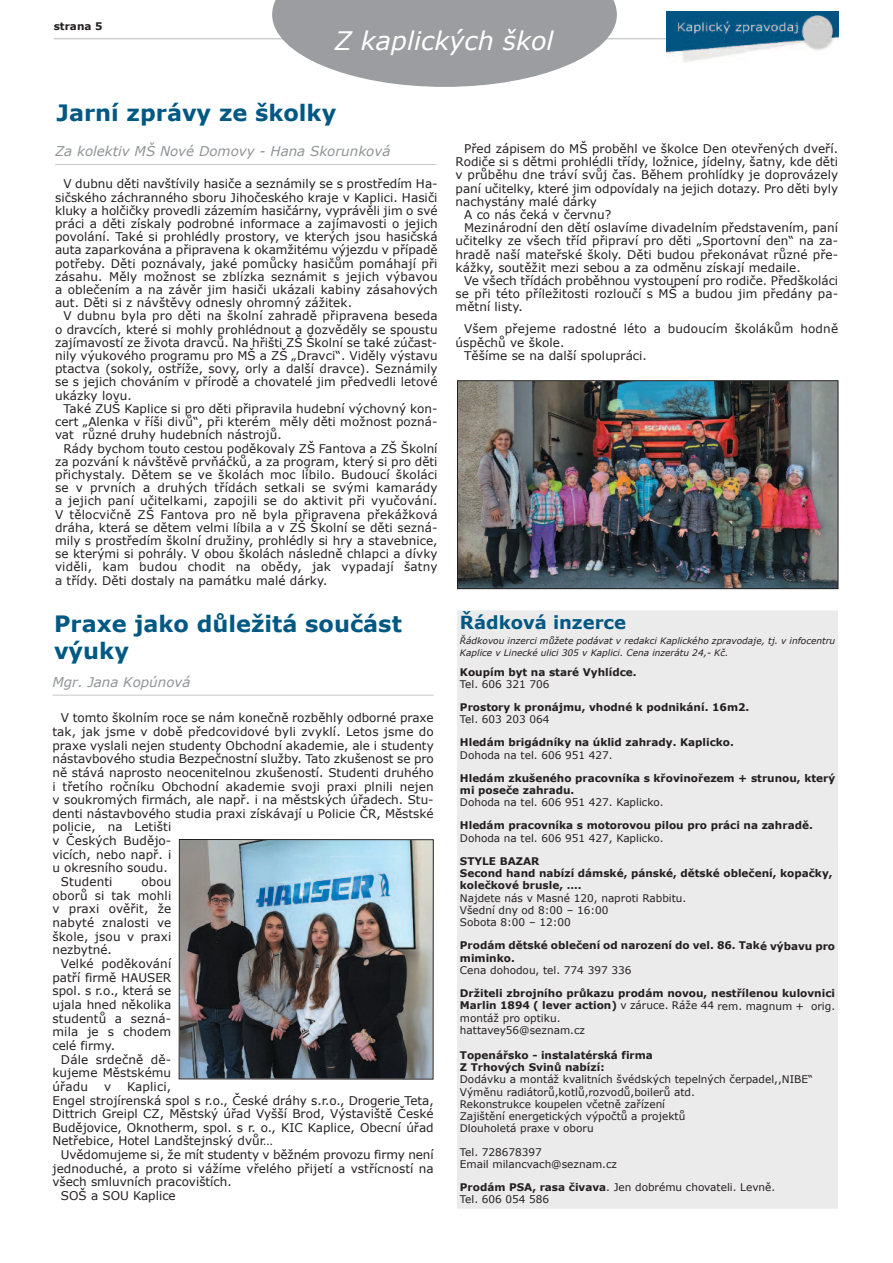
<style>
.page{position:relative;width:893px;height:1263px;background:#fff}
.page>*{position:absolute;margin:0;border:0;box-sizing:border-box;transform-origin:0 0}
.t1{font:italic 25.5px "Verdana";color:#fff}
.t2{font:700 22.5px/27px "Verdana";color:#005883}
.t3{font:700 18px "Verdana";color:#005883}
.t4{font:italic 13.5px "Verdana";color:#919396}
.t5{font:12px/13.2px "Verdana";letter-spacing:.005em;color:#231f20;text-align:justify}
.t6{font:700 10.5px/12.3px "Verdana";color:#231f20}
.t7{font:10.5px/12.3px "Verdana";color:#231f20}
.t8{font:italic 9px/12px "Verdana";color:#231f20}
.s1{font-weight:400}
.s2{font-weight:700}
</style>
<div class="page">
<hr style="left:54px;top:38px;width:784px;height:1px;background:#cbcccd">
<img style="left:666px;top:11px;width:173px;height:51px">
<hr style="left:55px;top:164px;width:381px;height:1px;background:#c5c6c7">
<hr style="left:52px;top:695px;width:382px;height:1px;background:#dadadb">
<svg style="left:272px;top:0;width:345px;height:87px"></svg>
<img style="left:459px;top:382px;width:377px;height:205px">
<div style="left:457px;top:380px;width:381px;height:209px;border:1px solid #231f20"></div>
<img style="left:181px;top:841px;width:251px;height:236px">
<div style="left:179px;top:839px;width:255px;height:240px;border:1px solid #231f20"></div>
<div style="left:457px;top:610px;width:381px;height:599px;background:#ecebeb"></div>
<p class="t6" style="left:54px;top:19px;width:50px">strana 5</p>
<h1 class="t1" style="left:334px;top:24px;width:221px">Z kaplických škol</h1>
<h2 class="t2" style="left:57px;top:98px;width:281px">Jarní zprávy ze školky</h2>
<p class="t4" style="left:55px;top:143px;width:337px">Za kolektiv MŠ Nové Domovy - Hana Skorunková</p>
<p class="t5" style="left:55px;top:177px;width:384px;text-indent:9px">V dubnu děti navštívily hasiče a seznámily se s prostředím Ha&shy;sičského záchranného sboru Jihočeského kraje v Kaplici. Hasiči kluky a holčičky provedli zázemím hasičárny, vyprávěli jim o své práci a děti získaly podrobné informace a zajímavosti o jejich povolání. Také si prohlédly prostory, ve kterých jsou hasičská auta zaparkována a připravena k okamžitému výjezdu v případě potřeby. Děti poznávaly, jaké pomůcky hasičům pomáhají při zásahu. Měly možnost se zblízka seznámit s jejich výbavou a oblečením a na závěr jim hasiči ukázali kabiny zásahových aut. Děti si z návštěvy odnesly ohromný zážitek.</p>
<p class="t5" style="left:55px;top:309px;width:384px;text-indent:9px">V dubnu byla pro děti na školní zahradě připravena beseda o dravcích, které si mohly prohlédnout a dozvěděly se spoustu zajímavostí ze života dravců. Na hřišti ZŠ Školní se také zúčast&shy;nily výukového programu pro MŠ a ZŠ „Dravci“. Viděly výstavu ptactva (sokoly, ostříže, sovy, orly a další dravce). Seznámily se s jejich chováním v přírodě a chovatelé jim předvedli letové ukázky lovu.</p>
<p class="t5" style="left:55px;top:401px;width:384px;text-indent:9px">Také ZUŠ Kaplice si pro děti připravila hudební výchovný kon&shy;cert „Alenka v říši divů“, při kterém měly děti možnost pozná&shy;vat různé druhy hudebních nástrojů.</p>
<p class="t5" style="left:55px;top:441px;width:384px;text-indent:9px">Rády bychom touto cestou poděkovaly ZŠ Fantova a ZŠ Školní za pozvání k návštěvě prvňáčků, a za program, který si pro děti přichystaly. Dětem se ve školách moc líbilo. Budoucí školáci se v prvních a druhých třídách setkali se svými kamarády a jejich paní učitelkami, zapojili se do aktivit při vyučování.<br>V tělocvičně ZŠ Fantova pro ně byla připravena překážková dráha, která se dětem velmi líbila a v ZŠ Školní se děti sezná&shy;mily s prostředím školní družiny, prohlédly si hry a stavebnice, se kterými si pohrály. V obou školách následně chlapci a dívky viděli, kam budou chodit na obědy, jak vypadají šatny a třídy. Děti dostaly na památku malé dárky.</p>
<h2 class="t2" style="left:54px;top:610px;width:349px">Praxe jako důležitá součást výuky</h2>
<p class="t4" style="left:52px;top:674px;width:140px">Mgr. Jana Kopúnová</p>
<p class="t5" style="left:61px;top:711px;width:374px">V tomto školním roce se nám konečně rozběhly odborné praxe</p>
<p class="t5" style="left:52px;top:724px;width:383px">tak, jak jsme v době předcovidové byli zvyklí. Letos jsme do</p>
<p class="t5" style="left:52px;top:738px;width:383px">praxe vyslali nejen studenty Obchodní akademie, ale i studenty</p>
<p class="t5" style="left:52px;top:752px;width:383px">nástavbového studia Bezpečnostní služby. Tato zkušenost se pro</p>
<p class="t5" style="left:52px;top:765px;width:383px">ně stává naprosto neocenitelnou zkušeností. Studenti druhého</p>
<p class="t5" style="left:52px;top:779px;width:383px">i třetího ročníku Obchodní akademie svoji praxi plnili nejen</p>
<p class="t5" style="left:52px;top:793px;width:383px">v soukromých firmách, ale např. i na městských úřadech. Stu-</p>
<p class="t5" style="left:52px;top:806px;width:383px">denti nástavbového studia praxi získávají u Policie ČR, Městské</p>
<p class="t5" style="left:52px;top:820px;width:120px">policie, na Letišti</p>
<p class="t5" style="left:52px;top:834px;width:120px">v Českých Budějo-</p>
<p class="t5" style="left:52px;top:847px;width:120px">vicích, nebo např. i</p>
<p class="t5" style="left:52px;top:861px;width:117px">u okresního soudu.</p>
<p class="t5" style="left:61px;top:875px;width:53px">Studenti</p>
<p class="t5" style="left:52px;top:874px;width:120px;line-height:13.6px;text-indent:89px">obou oborů si tak mohli v praxi ověřit, že nabyté znalosti ve škole, jsou v praxi nezbytné.</p>
<p class="t5" style="left:52px;top:956px;width:120px;line-height:13.6px;text-indent:9px">Velké poděkování patří firmě HAUSER spol. s r.o., která se ujala hned několika studentů a sezná&shy;mila je s chodem celé firmy.</p>
<p class="t5" style="left:52px;top:1052px;width:120px;line-height:13.6px;text-indent:9px">Dále srdečně dě&shy;kujeme Městskému úřadu</p>
<p class="t5" style="left:52px;top:1079px;width:383px;line-height:13.6px;text-align:left;text-indent:75px">Kaplici,<br>Engel strojírenská spol s r.o., České dráhy s.r.o., Drogerie Teta, Dittrich Greipl CZ, Městský úřad Vyšší Brod, Výstaviště České Budějovice, Oknotherm, spol. s r. o., KIC Kaplice, Obecní úřad Netřebice, Hotel Landštejnský dvůr…</p>
<p class="t5" style="left:61px;top:1148px;width:374px">Uvědomujeme si, že mít studenty v běžném provozu firmy není</p>
<p class="t5" style="left:52px;top:1161px;width:383px">jednoduché, a proto si vážíme vřelého přijetí a vstřícností na</p>
<p class="t5" style="left:52px;top:1175px;width:181px">všech smluvních pracovištích.</p>
<p class="t5" style="left:61px;top:1189px;width:116px">SOŠ a SOU Kaplice</p>
<p class="t5" style="left:104px;top:1079px;width:9px">v</p>
<p class="t5" style="left:464px;top:142px;width:376px">Před zápisem do MŠ proběhl ve školce Den otevřených dveří.</p>
<p class="t5" style="left:456px;top:155px;width:384px">Rodiče si s dětmi prohlédli třídy, ložnice, jídelny, šatny, kde děti</p>
<p class="t5" style="left:456px;top:168px;width:384px">v průběhu dne tráví svůj čas. Během prohlídky je doprovázely</p>
<p class="t5" style="left:456px;top:181px;width:384px">paní učitelky, které jim odpovídaly na jejich dotazy. Pro děti byly</p>
<p class="t5" style="left:456px;top:194px;width:143px">nachystány malé dárky</p>
<p class="t5" style="left:464px;top:208px;width:149px">A co nás čeká v červnu?</p>
<p class="t5" style="left:464px;top:221px;width:376px">Mezinárodní den dětí oslavíme divadelním představením, paní</p>
<p class="t5" style="left:456px;top:234px;width:384px">učitelky ze všech tříd připraví pro děti „Sportovní den“ na za-</p>
<p class="t5" style="left:456px;top:247px;width:384px">hradě naší mateřské školy. Děti budou překonávat různé pře-</p>
<p class="t5" style="left:456px;top:260px;width:347px">kážky, soutěžit mezi sebou a za odměnu získají medaile.</p>
<p class="t5" style="left:464px;top:274px;width:376px">Ve všech třídách proběhnou vystoupení pro rodiče. Předškoláci</p>
<p class="t5" style="left:456px;top:287px;width:384px">se při této příležitosti rozloučí s MŠ a budou jim předány pa-</p>
<p class="t5" style="left:456px;top:300px;width:69px">mětní listy.</p>
<p class="t5" style="left:464px;top:322px;width:376px">Všem přejeme radostné léto a budoucím školákům hodně</p>
<p class="t5" style="left:456px;top:335px;width:110px">úspěchů ve škole.</p>
<p class="t5" style="left:464px;top:348px;width:184px">Těšíme se na další spolupráci.</p>
<h3 class="t3" style="left:460px;top:611px;width:168px">Řádková inzerce</h3>
<p class="t8" style="left:460px;top:634px;width:377px">Řádkovou inzerci můžete podávat v redakci Kaplického zpravodaje, tj. v infocentru<br>Kaplice v Linecké ulici 305 v Kaplici. Cena inzerátu 24,- Kč.</p>
<p class="t6" style="left:460px;top:665px;width:178px">Koupím byt na staré Vyhlídce.</p>
<p class="t7" style="left:460px;top:677px;width:91px">Tel. 606 321 706</p>
<p class="t6" style="left:460px;top:701px;width:291px">Prostory k pronájmu, vhodné k podnikání. 16m2.</p>
<p class="t7" style="left:460px;top:713px;width:91px">Tel. 603 203 064</p>
<p class="t6" style="left:460px;top:736px;width:275px">Hledám brigádníky na úklid zahrady. Kaplicko.</p>
<p class="t7" style="left:460px;top:748px;width:154px">Dohoda na tel. 606 951 427.</p>
<p class="t6" style="left:460px;top:771px;width:377px">Hledám zkušeného pracovníka s křovinořezem + strunou, který mi poseče zahradu.</p>
<p class="t7" style="left:460px;top:796px;width:205px">Dohoda na tel. 606 951 427. Kaplicko.</p>
<p class="t6" style="left:460px;top:819px;width:354px">Hledám pracovníka s motorovou pilou pro práci na zahradě.</p>
<p class="t7" style="left:460px;top:831px;width:205px">Dohoda na tel. 606 951 427, Kaplicko.</p>
<p class="t6" style="left:460px;top:854px;width:374px">STYLE BAZAR<br>Second hand nabízí dámské, pánské, dětské oblečení, kopačky, kolečkové brusle, ….</p>
<p class="t7" style="left:460px;top:891px;width:228px">Najdete nás v Masné 120, naproti Rabbitu.<br>Všední dny od 8:00 – 16:00<br>Sobota 8:00 – 12:00</p>
<p class="t6" style="left:460px;top:939px;width:377px">Prodám dětské oblečení od narození do vel. 86. Také výbavu pro miminko.</p>
<p class="t7" style="left:460px;top:964px;width:173px">Cena dohodou, tel. 774 397 336</p>
<p class="t6" style="left:460px;top:987px;width:377px">Držiteli zbrojního průkazu prodám novou, nestřílenou kulovnici Marlin 1894 ( lever action) <span class="s1">v záruce. Ráže 44 rem. magnum + orig. montáž pro optiku.<br>hattavey56@seznam.cz</span></p>
<p class="t6" style="left:460px;top:1048px;width:195px">Topenářsko - instalatérská firma<br>Z Trhových Svinů nabízí:</p>
<p class="t7" style="left:460px;top:1073px;width:354px">Dodávku a montáž kvalitních švédských tepelných čerpadel,,NIBE“ Výměnu radiátorů,kotlů,rozvodů,boilerů atd.<br>Rekonstrukce koupelen včetně zařízení<br>Zajištění energetických výpočtů a projektů<br>Dlouholetá praxe v oboru</p>
<p class="t7" style="left:460px;top:1145px;width:159px">Tel. 728678397<br>Email milancvach@seznam.cz</p>
<p class="t7" style="left:460px;top:1181px;width:317px"><span class="s2">Prodám PSA, rasa čivava</span>. Jen dobrému chovateli. Levně.<br>Tel. 606 054 586</p>
</div>
